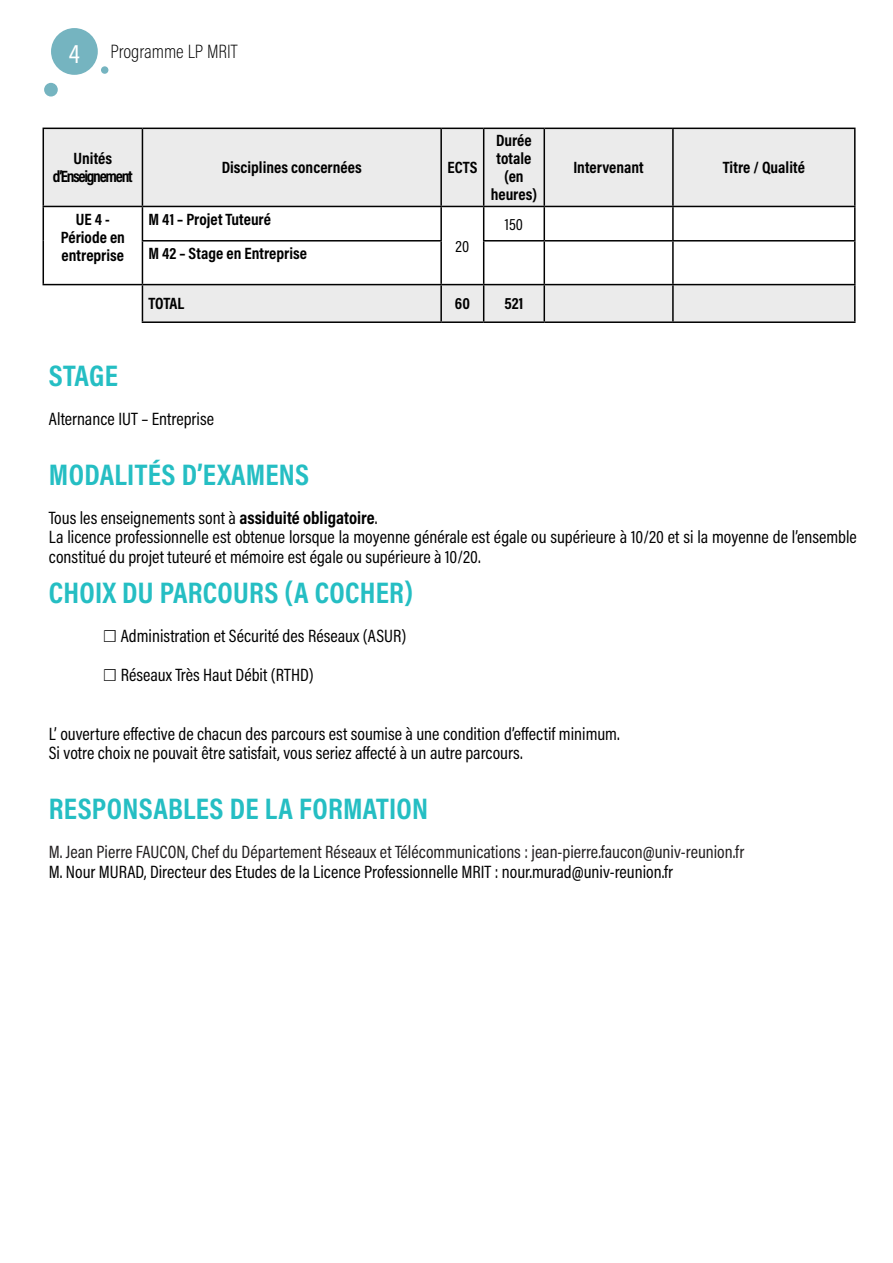
<style>
.page{position:relative;width:893px;height:1263px;background:#fff}
.page>*{position:absolute;margin:0;border:0;box-sizing:border-box;transform-origin:0 0}
.t1{font:700 30px "Acumin Pro Cond";letter-spacing:.01em;color:#25bec3}
.t2{font:200 19.5px "Acumin Pro Cond";color:#000}
.t3{font:18px/19.5px "Acumin Pro Cond";color:#000}
.t4{font:18px "Acumin Pro Cond";color:#211e1f}
.t5{font:700 16.5px/18px "Acumin Pro Cond";color:#000;text-align:center}
.t6{font:700 16.5px/18px "Acumin Pro Cond";letter-spacing:-.08em;color:#000;text-align:center}
.t7{font:16.5px "Acumin Pro Cond";color:#000}
.s1{font-weight:400;font-size:27px;color:#fff}
.s2{font-weight:700}
</style>
<div class="page">
<div style="left:51px;top:28px;width:47px;height:47px;background:#75b4c0;border-radius:50%"></div>
<div style="left:44px;top:83px;width:14px;height:14px;background:#75b4c0;border-radius:50%"></div>
<div style="left:101px;top:66px;width:7px;height:8px;background:#75b4c0;border-radius:50%"></div>
<svg style="left:43px;top:129px;width:811px;height:193px;fill:#ebebeb"></svg>
<hr style="left:43px;top:128px;width:99px;height:1px;background:#000">
<hr style="left:43px;top:129px;width:1px;height:77px;background:#000">
<hr style="left:142px;top:128px;width:299px;height:1px;background:#000">
<hr style="left:142px;top:129px;width:1px;height:77px;background:#000">
<hr style="left:441px;top:128px;width:43px;height:1px;background:#000">
<hr style="left:440px;top:129px;width:2px;height:77px;background:#000">
<hr style="left:484px;top:128px;width:60px;height:1px;background:#000">
<hr style="left:483px;top:129px;width:1px;height:77px;background:#000">
<hr style="left:544px;top:128px;width:129px;height:1px;background:#000">
<hr style="left:544px;top:129px;width:1px;height:77px;background:#000">
<hr style="left:673px;top:128px;width:182px;height:1px;background:#000">
<hr style="left:672px;top:129px;width:2px;height:77px;background:#000">
<hr style="left:854px;top:129px;width:1px;height:77px;background:#000">
<hr style="left:43px;top:206px;width:99px;height:1px;background:#000">
<hr style="left:43px;top:207px;width:1px;height:34px;background:#000">
<hr style="left:142px;top:206px;width:299px;height:1px;background:#000">
<hr style="left:142px;top:207px;width:1px;height:33px;background:#000">
<hr style="left:441px;top:206px;width:43px;height:1px;background:#000">
<hr style="left:440px;top:207px;width:2px;height:33px;background:#000">
<hr style="left:484px;top:206px;width:60px;height:1px;background:#000">
<hr style="left:483px;top:207px;width:1px;height:33px;background:#000">
<hr style="left:544px;top:206px;width:129px;height:1px;background:#000">
<hr style="left:544px;top:207px;width:1px;height:33px;background:#000">
<hr style="left:673px;top:206px;width:182px;height:1px;background:#000">
<hr style="left:672px;top:207px;width:2px;height:33px;background:#000">
<hr style="left:854px;top:207px;width:1px;height:33px;background:#000">
<hr style="left:43px;top:241px;width:1px;height:43px;background:#000">
<hr style="left:142px;top:240px;width:300px;height:2px;background:#000">
<hr style="left:142px;top:242px;width:1px;height:42px;background:#000">
<hr style="left:440px;top:242px;width:2px;height:42px;background:#000">
<hr style="left:483px;top:240px;width:61px;height:2px;background:#000">
<hr style="left:483px;top:242px;width:1px;height:42px;background:#000">
<hr style="left:544px;top:240px;width:129px;height:2px;background:#000">
<hr style="left:544px;top:242px;width:1px;height:42px;background:#000">
<hr style="left:673px;top:240px;width:182px;height:2px;background:#000">
<hr style="left:672px;top:242px;width:2px;height:42px;background:#000">
<hr style="left:854px;top:242px;width:1px;height:42px;background:#000">
<hr style="left:43px;top:284px;width:99px;height:1px;background:#000">
<hr style="left:142px;top:284px;width:299px;height:1px;background:#000">
<hr style="left:142px;top:285px;width:1px;height:36px;background:#000">
<hr style="left:441px;top:284px;width:43px;height:1px;background:#000">
<hr style="left:440px;top:285px;width:2px;height:36px;background:#000">
<hr style="left:484px;top:284px;width:60px;height:1px;background:#000">
<hr style="left:483px;top:285px;width:1px;height:36px;background:#000">
<hr style="left:544px;top:284px;width:129px;height:1px;background:#000">
<hr style="left:544px;top:285px;width:1px;height:36px;background:#000">
<hr style="left:673px;top:284px;width:182px;height:1px;background:#000">
<hr style="left:672px;top:285px;width:2px;height:36px;background:#000">
<hr style="left:854px;top:285px;width:1px;height:36px;background:#000">
<hr style="left:142px;top:321px;width:299px;height:2px;background:#000">
<hr style="left:441px;top:321px;width:43px;height:2px;background:#000">
<hr style="left:484px;top:321px;width:60px;height:2px;background:#000">
<hr style="left:544px;top:321px;width:129px;height:2px;background:#000">
<hr style="left:673px;top:321px;width:182px;height:2px;background:#000">
<p class="t2" style="left:69px;top:39px;width:170px"><span class="s1">4</span> Programme LP MRIT</p>
<p class="t6" style="left:53px;top:149px;width:81px">Unités d’Enseignement</p>
<p class="t5" style="left:222px;top:158px;width:142px">Disciplines concernées</p>
<p class="t5" style="left:447px;top:158px;width:32px">ECTS</p>
<p class="t5" style="left:491px;top:131px;width:48px">Durée totale (en heures)</p>
<p class="t5" style="left:61px;top:209px;width:66px">UE 4 -<br>Période en entreprise</p>
<p class="t5" style="left:148px;top:209px;width:124px">M 41 – Projet Tuteuré</p>
<p class="t7" style="left:505px;top:213px;width:20px">150</p>
<p class="t7" style="left:456px;top:235px;width:15px">20</p>
<p class="t5" style="left:148px;top:244px;width:160px">M 42 – Stage en Entreprise</p>
<p class="t5" style="left:148px;top:294px;width:37px">TOTAL</p>
<p class="t5" style="left:455px;top:294px;width:16px">60</p>
<p class="t5" style="left:505px;top:294px;width:20px">521</p>
<p class="t5" style="left:573px;top:158px;width:72px">Intervenant</p>
<p class="t5" style="left:723px;top:158px;width:84px">Titre / Qualité</p>
<h1 class="t1" style="left:49px;top:355px;width:70px">STAGE</h1>
<p class="t3" style="left:49px;top:408px;width:167px">Alternance IUT – Entreprise</p>
<h1 class="t1" style="left:49px;top:454px;width:262px">MODALITÉS D’EXAMENS</h1>
<p class="t3" style="left:49px;top:507px;width:809px">Tous les enseignements sont à <span class="s2">assiduité obligatoire</span>.<br>La licence professionnelle est obtenue lorsque la moyenne générale est égale ou supérieure à 10/20 et si la moyenne de l’ensemble constitué du projet tuteuré et mémoire est égale ou supérieure à 10/20.</p>
<h1 class="t1" style="left:49px;top:573px;width:366px">CHOIX DU PARCOURS (A COCHER)</h1>
<p class="t3" style="left:103px;top:616px;width:305px;line-height:39px">☐ Administration et Sécurité des Réseaux (ASUR) ☐ Réseaux Très Haut Débit (RTHD)</p>
<p class="t3" style="left:49px;top:723px;width:572px">L’ ouverture effective de chacun des parcours est soumise à une condition d’effectif minimum.<br>Si votre choix ne pouvait être satisfait, vous seriez affecté à un autre parcours.</p>
<h1 class="t1" style="left:49px;top:789px;width:381px">RESPONSABLES DE LA FORMATION</h1>
<p class="t4" style="left:49px;top:840px;width:697px">M. Jean Pierre FAUCON, Chef du Département Réseaux et Télécommunications : jean-pierre.faucon@univ-reunion.fr</p>
<p class="t3" style="left:49px;top:861px;width:626px">M. Nour MURAD, Directeur des Etudes de la Licence Professionnelle MRIT : nour.murad@univ-reunion.fr</p>
</div>
